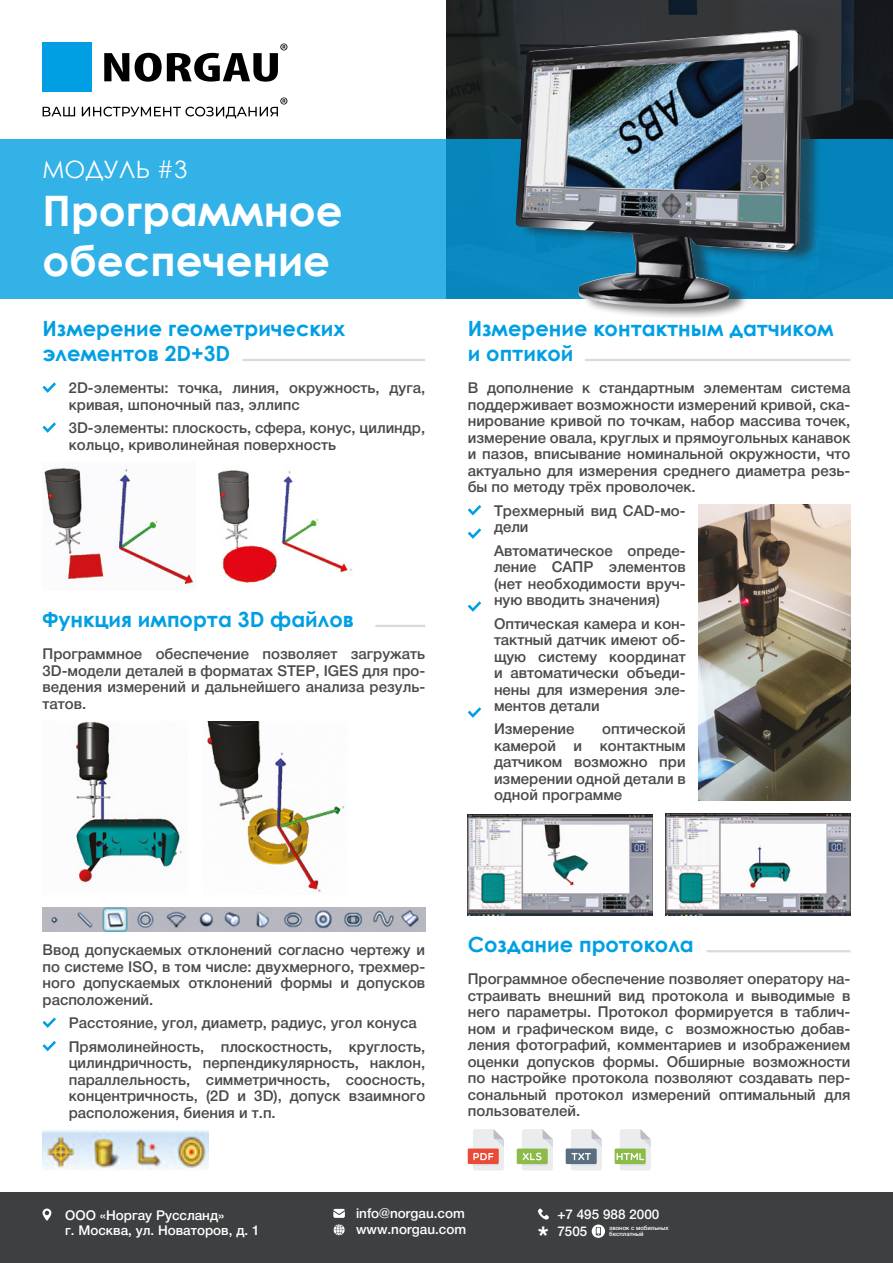
<style>
.page{position:relative;width:893px;height:1263px;background:#fff}
.page>*{position:absolute;margin:0;border:0;box-sizing:border-box;transform-origin:0 0}
.t1{font:700 42px "Century Gothic";color:#fff}
.t2{font:700 27px "Helvetica Neue Cyr";color:#fff}
.t3{font:24px "Century Gothic";color:#fff}
.t4{font:700 21px/25.2px "Century Gothic";color:#009fe3}
.t5{font:500 15px/16.5px "Helvetica Neue Cyr";color:#4a4a49;text-align:justify}
.t6{font:500 13.5px/15px "Helvetica Neue Cyr";color:#fff}
.t7{font:500 6px "Helvetica Neue Cyr";color:#fff}
</style>
<div class="page">
<svg style="left:446px;top:0;width:447px;height:139px;background:#23272a"></svg>
<div style="left:0;top:1192px;width:893px;height:71px;background:#3e3f41"></div>
<svg style="left:104px;top:53px;width:25px;height:28px"></svg>
<div style="left:43px;top:43px;width:49px;height:49px;background:#009fe3"></div>
<svg style="left:135px;top:43px;width:152px;height:39px"></svg>
<svg style="left:43px;top:107px;width:32px;height:9px"></svg>
<svg style="left:82px;top:98px;width:205px;height:20px"></svg>
<svg style="left:43px;top:1208px;width:8px;height:13px"></svg>
<svg style="left:333px;top:1209px;width:12px;height:9px"></svg>
<svg style="left:334px;top:1224px;width:11px;height:11px"></svg>
<svg style="left:592px;top:1224px;width:13px;height:14px"></svg>
<svg style="left:538px;top:1208px;width:11px;height:11px"></svg>
<svg style="left:0;top:139px;width:893px;height:160px;background:#28a7dd"></svg>
<div style="left:520px;top:26px;width:302px;height:293px;background:#242627;opacity:.6"></div>
<img style="left:516px;top:30px;width:287px;height:277px">
<hr style="left:585px;top:359px;width:265px;height:2px;background:#dadada">
<svg style="left:468px;top:505px;width:13px;height:10px"></svg>
<svg style="left:468px;top:528px;width:13px;height:11px"></svg>
<svg style="left:468px;top:601px;width:13px;height:11px"></svg>
<svg style="left:468px;top:707px;width:13px;height:11px"></svg>
<hr style="left:242px;top:359px;width:183px;height:2px;background:#dadada">
<svg style="left:43px;top:382px;width:13px;height:11px"></svg>
<svg style="left:43px;top:422px;width:13px;height:11px"></svg>
<img style="left:44px;top:468px;width:152px;height:117px">
<img style="left:217px;top:470px;width:135px;height:113px">
<img style="left:43px;top:1130px;width:165px;height:40px">
<svg style="left:43px;top:1017px;width:13px;height:11px"></svg>
<svg style="left:43px;top:1041px;width:13px;height:10px"></svg>
<hr style="left:375px;top:625px;width:50px;height:2px;background:#dadada">
<img style="left:75px;top:721px;width:107px;height:162px">
<img style="left:207px;top:721px;width:138px;height:171px">
<img style="left:43px;top:907px;width:382px;height:25px">
<img style="left:698px;top:505px;width:152px;height:295px">
<img style="left:468px;top:814px;width:184px;height:101px">
<img style="left:666px;top:813px;width:184px;height:102px">
<hr style="left:706px;top:950px;width:144px;height:2px;background:#dadada">
<div style="left:566px;top:1148px;width:31px;height:16px;background:#596e80"></div>
<svg style="left:571px;top:1129px;width:31px;height:41px"></svg>
<div style="left:517px;top:1148px;width:31px;height:16px;background:#8cbb4a"></div>
<svg style="left:522px;top:1129px;width:31px;height:41px"></svg>
<div style="left:468px;top:1148px;width:31px;height:16px;background:#e94b38"></div>
<svg style="left:473px;top:1129px;width:31px;height:41px"></svg>
<svg style="left:615px;top:1148px;width:31px;height:16px"></svg>
<svg style="left:617px;top:1129px;width:34px;height:41px"></svg>
<p class="t3" style="left:43px;top:152px;width:146px">МОДУЛЬ #3</p>
<p class="t1" style="left:43px;top:179px;width:302px">Программное</p>
<p class="t1" style="left:43px;top:228px;width:289px">обеспечение</p>
<p class="t4" style="left:43px;top:315px;width:304px">Измерение геометрических</p>
<p class="t4" style="left:43px;top:340px;width:189px">элементов 2D+3D</p>
<p class="t5" style="left:69px;top:380px;width:358px">2D-элементы: точка, линия, окружность, дуга, кривая, шпоночный паз, эллипс</p>
<p class="t5" style="left:69px;top:420px;width:358px">3D-элементы: плоскость, сфера, конус, цилиндр, кольцо, криволинейная поверхность</p>
<p class="t4" style="left:43px;top:606px;width:313px">Функция импорта 3D файлов</p>
<p class="t5" style="left:43px;top:646px;width:384px">Программное обеспечение позволяет загружать 3D-модели деталей в форматах STEP, IGES для про&shy;ведения измерений и дальнейшего анализа резуль&shy;татов.</p>
<p class="t4" style="left:468px;top:315px;width:367px">Измерение контактным датчиком и оптикой</p>
<p class="t5" style="left:468px;top:380px;width:384px">В дополнение к стандартным элементам система поддерживает возможности измерений кривой, ска&shy;нирование кривой по точкам, набор массива точек, измерение овала, круглых и прямоугольных канавок и пазов, вписывание номинальной окружности, что актуально для измерения среднего диаметра резь&shy;бы по методу трёх проволочек.</p>
<p class="t5" style="left:494px;top:502px;width:193px">Трехмерный вид CAD-мо&shy;дели</p>
<p class="t5" style="left:494px;top:542px;width:193px">Автоматическое опреде&shy;ление САПР элементов (нет необходимости вруч&shy;ную вводить значения)</p>
<p class="t5" style="left:494px;top:615px;width:193px">Оптическая камера и кон&shy;тактный датчик имеют об&shy;щую систему координат и автоматически объеди&shy;нены для измерения эле&shy;ментов детали</p>
<p class="t5" style="left:494px;top:721px;width:82px">Измерение</p>
<p class="t5" style="left:494px;top:721px;width:193px;text-indent:108px">оптической камерой и контактным датчиком возможно при измерении одной детали в одной программе</p>
<p class="t5" style="left:43px;top:942px;width:384px">Ввод допускаемых отклонений согласно чертежу и по системе ISO, в том числе: двухмерного, трехмер&shy;ного допускаемых отклонений формы и допусков расположений.</p>
<p class="t5" style="left:69px;top:1015px;width:349px">Расстояние, угол, диаметр, радиус, угол конуса</p>
<p class="t5" style="left:69px;top:1038px;width:358px">Прямолинейность, плоскостность, круглость, цилиндричность, перпендикулярность, наклон, параллельность, симметричность, соосность, концентричность, (2D и 3D), допуск взаимного расположения, биения и т.п.</p>
<p class="t4" style="left:468px;top:931px;width:227px">Создание протокола</p>
<p class="t5" style="left:468px;top:971px;width:384px">Программное обеспечение позволяет оператору на&shy;страивать внешний вид протокола и выводимые в него параметры. Протокол формируется в таблич&shy;ном и графическом виде, с возможностью добав&shy;ления фотографий, комментариев и изображением оценки допусков формы. Обширные возможности по настройке протокола позволяют создавать пер&shy;сональный протокол измерений оптимальный для пользователей.</p>
<p class="t6" style="left:65px;top:1208px;width:196px">ООО «Норгау Руссланд»<br>г. Москва, ул. Новаторов, д. 1</p>
<p class="t6" style="left:356px;top:1206px;width:110px">info@norgau.com</p>
<p class="t6" style="left:557px;top:1207px;width:103px">+7 495 988 2000</p>
<p class="t6" style="left:356px;top:1221px;width:112px">www.norgau.com</p>
<p class="t2" style="left:538px;top:1222px;width:12px">*</p>
<p class="t7" style="left:609px;top:1225px;width:61px">звонок с мобильных</p>
<p class="t6" style="left:557px;top:1223px;width:32px">7505</p>
<p class="t7" style="left:609px;top:1231px;width:36px">бесплатный</p>
</div>
